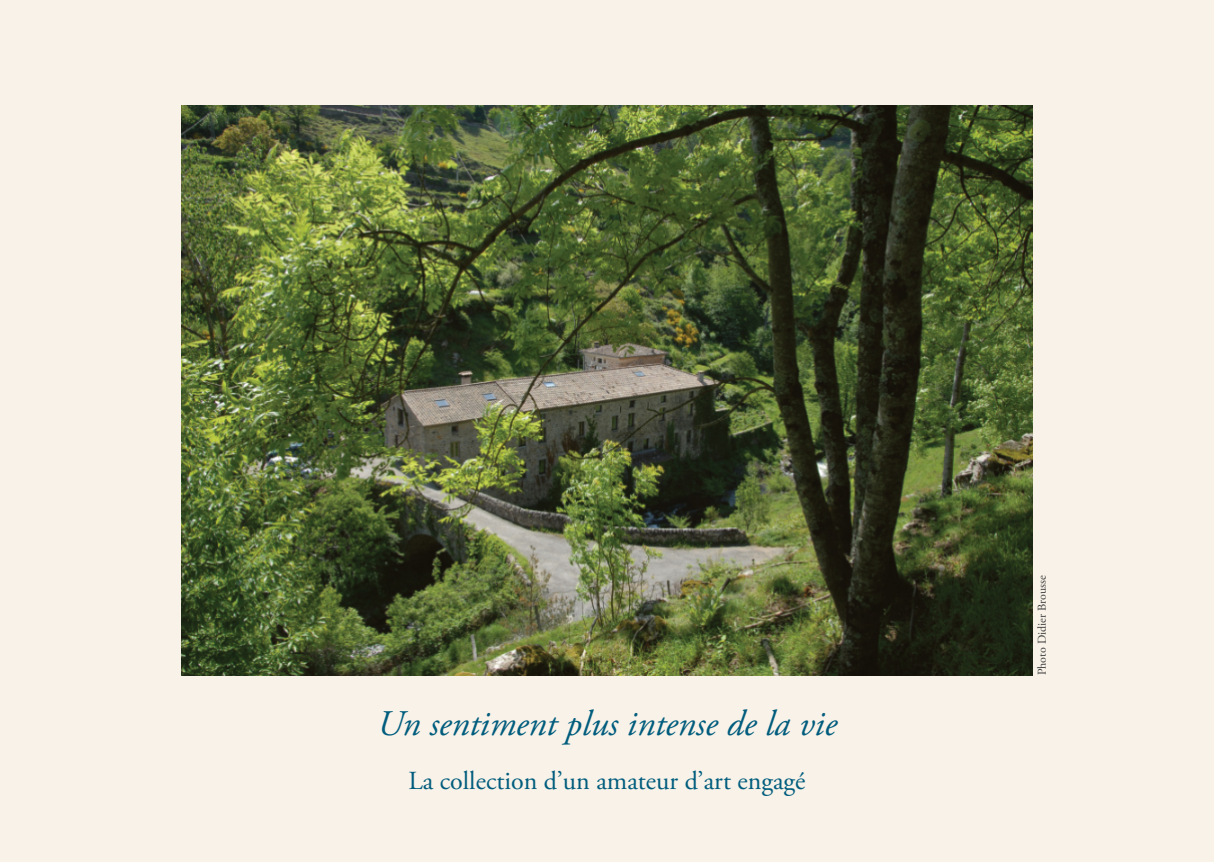
<style>
.page{position:relative;width:1214px;height:862px;background:#fff}
.page>*{position:absolute;margin:0;border:0;box-sizing:border-box;transform-origin:0 0}
.t1{font:italic 36px "Adobe Garamond Pro";color:#005c7d}
.t2{font:26px "Adobe Garamond Pro";color:#005c7d}
.t3{font:12px "Adobe Garamond Pro";color:#404040}
</style>
<div class="page">
<div style="left:0;top:0;width:1213px;height:862px;background:#f8f2e8"></div>
<img style="left:181px;top:106px;width:851px;height:569px">
<h1 class="t1" style="left:377px;top:708px;width:461px">Un sentiment plus intense de la vie</h1>
<p class="t2" style="left:408px;top:770px;width:398px">La collection d’un amateur d’art engagé</p>
<p class="t3" style="left:1036px;top:675px;width:101px;rotate:-90deg">Photo Didier Brousse</p>
</div>
